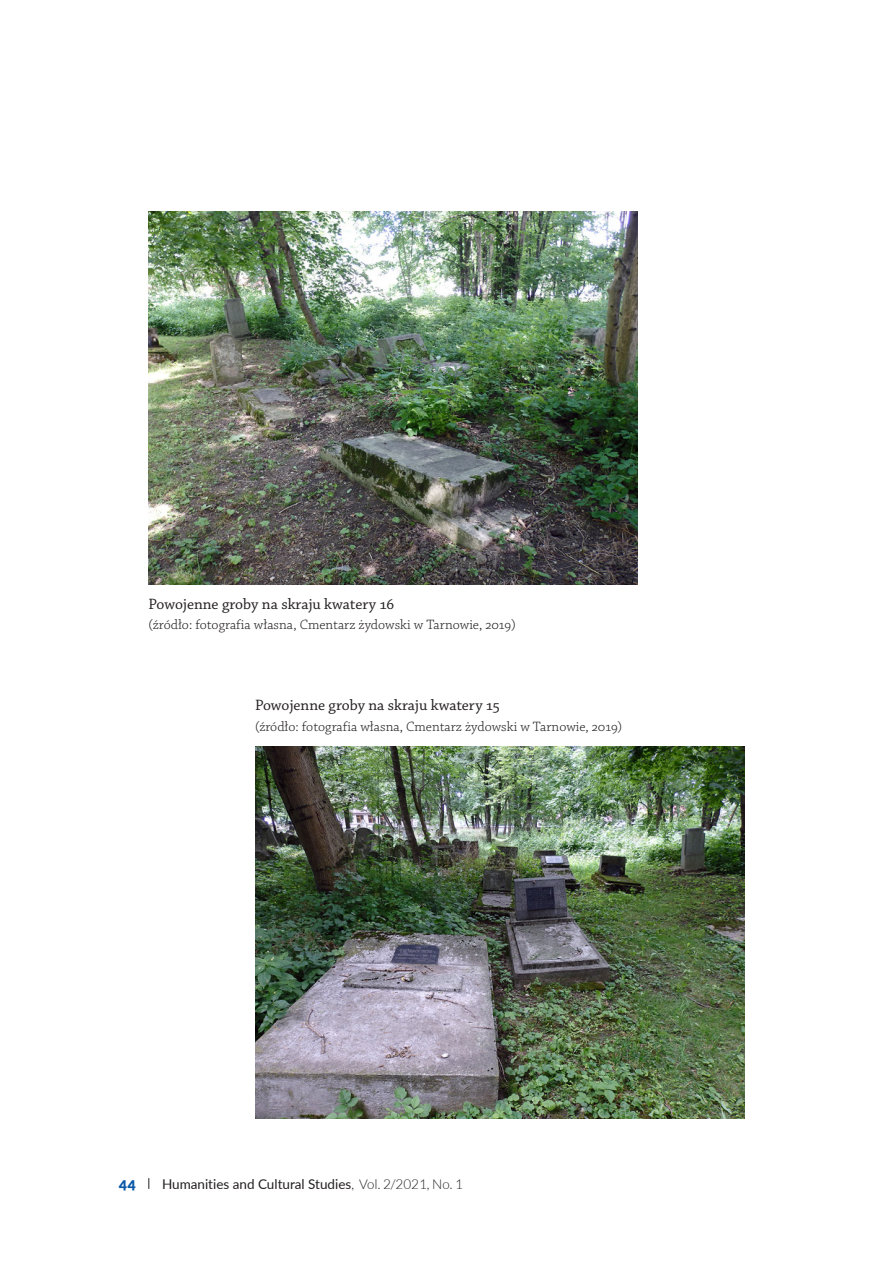
<style>
.page{position:relative;width:893px;height:1263px;background:#fff}
.page>*{position:absolute;margin:0;border:0;box-sizing:border-box;transform-origin:0 0}
.t1{font:15.75px "Chaparral Pro";color:#231f20}
.t2{font:900 15px "Lato";color:#0a59a9}
.t3{font:300 14.25px "Chaparral Pro";color:#231f20}
.t4{font:13.5px "Lato";color:#231f20}
.s1{font-weight:300}
</style>
<div class="page">
<img style="left:149px;top:212px;width:489px;height:372px">
<img style="left:255px;top:747px;width:489px;height:372px">
<p class="t1" style="left:148px;top:595px;width:247px">Powojenne groby na skraju kwatery 16</p>
<p class="t3" style="left:148px;top:617px;width:369px">(źródło: fotografia własna, Cmentarz żydowski w Tarnowie, 2019)</p>
<p class="t1" style="left:255px;top:696px;width:246px">Powojenne groby na skraju kwatery 15</p>
<p class="t3" style="left:255px;top:718px;width:369px">(źródło: fotografia własna, Cmentarz żydowski w Tarnowie, 2019)</p>
<p class="t2" style="left:119px;top:1172px;width:18px">44</p>
<p class="t4" style="left:162px;top:1174px;width:302px">Humanities and Cultural Studies<span class="s1">, Vol. 2/2021, No. 1</span></p>
</div>
